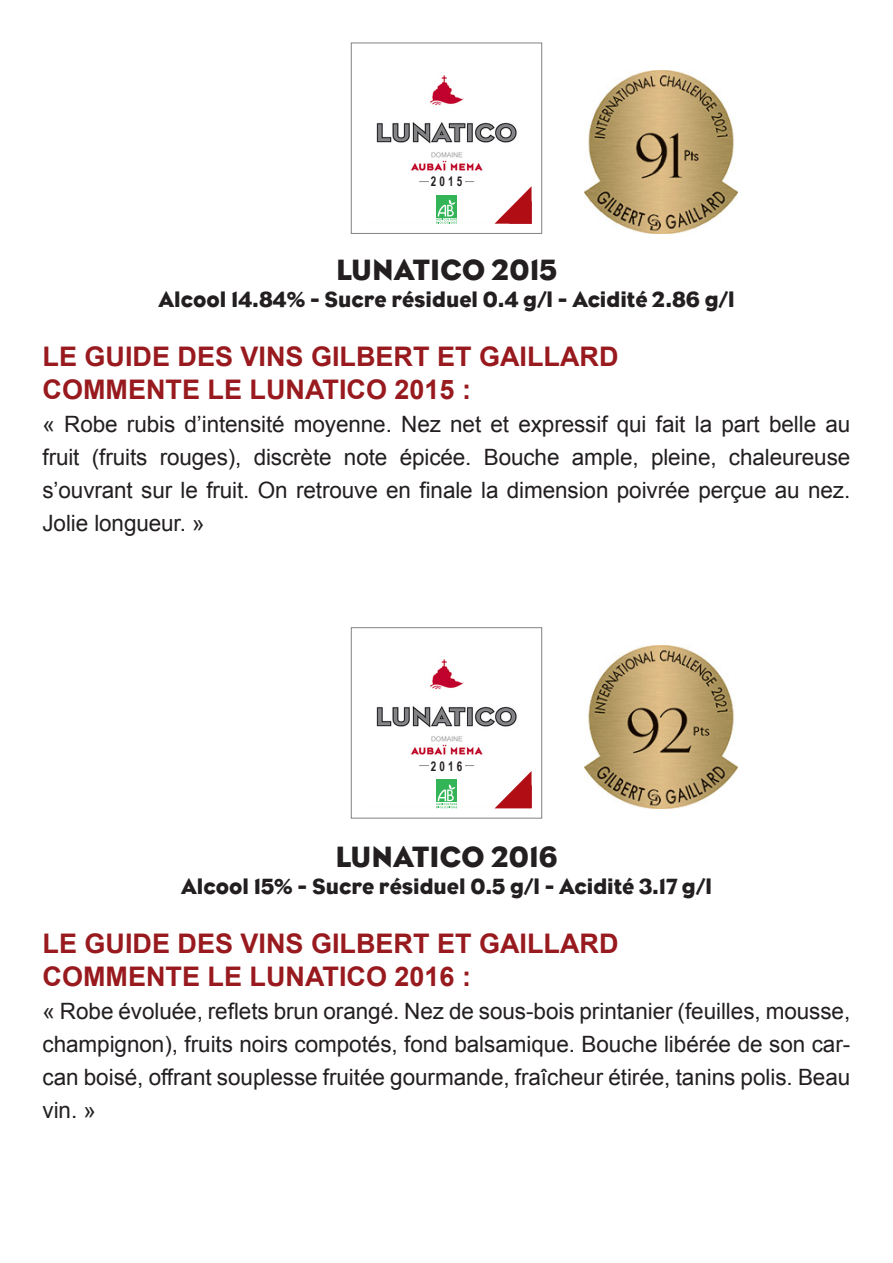
<style>
.page{position:relative;width:893px;height:1263px;background:#fff}
.page>*{position:absolute;margin:0;border:0;box-sizing:border-box;transform-origin:0 0}
.t1{font:30px "Eagle";color:#231f20}
.t2{font:700 27px/33px "Arial";color:#981a1e}
.t3{font:22.5px/33px "Arial";letter-spacing:-.005em;color:#231f20;text-align:justify}
.t4{font:22.5px "Eagle";color:#231f20}
.t5{font:700 13.35px "Arial Narrow";letter-spacing:.26em;color:#231f20;scale:.9 1}
.t6{font:700 8.85px "Arial Narrow";letter-spacing:.26em;color:#231f20;scale:.9 1}
</style>
<div class="page">
<div style="left:351px;top:43px;width:191px;height:191px;border:1px solid #808285"></div>
<img style="left:376px;top:75px;width:141px;height:146px">
<svg style="left:495px;top:186px;width:36px;height:38px"></svg>
<img style="left:584px;top:645px;width:153px;height:163px">
<img style="left:585px;top:71px;width:153px;height:163px">
<div style="left:436px;top:195px;width:21px;height:23px;background:#32b457"></div>
<svg style="left:436px;top:200px;width:21px;height:24px"></svg>
<div style="left:351px;top:627px;width:191px;height:192px;border:1px solid #808285"></div>
<img style="left:376px;top:659px;width:141px;height:146px">
<div style="left:436px;top:779px;width:21px;height:23px;background:#32b457"></div>
<svg style="left:436px;top:784px;width:21px;height:24px"></svg>
<div style="left:429px;top:761px;width:35px;height:17px;background:#fff"></div>
<svg style="left:495px;top:771px;width:36px;height:37px"></svg>
<div style="left:429px;top:176px;width:35px;height:18px;background:#fff"></div>
<p class="t5" style="left:431px;top:171px;width:36px">2015</p>
<p class="t6" style="left:435px;top:175px;width:25px">2020</p>
<p class="t1" style="left:336px;top:253px;width:222px">LUNATICO 2015</p>
<p class="t4" style="left:158px;top:287px;width:578px">Alcool 14.84% - Sucre résiduel 0.4 g/l - Acidité 2.86 g/l</p>
<p class="t2" style="left:43px;top:341px;width:578px">LE GUIDE DES VINS GILBERT ET GAILLARD<br>COMMENTE LE LUNATICO 2015 :</p>
<p class="t3" style="left:43px;top:408px;width:809px">« Robe rubis d’intensité moyenne. Nez net et expressif qui fait la part belle au fruit (fruits rouges), discrète note épicée. Bouche ample, pleine, chaleureuse s’ouvrant sur le fruit. On retrouve en finale la dimension poivrée perçue au nez.<br>Jolie longueur. »</p>
<p class="t5" style="left:431px;top:756px;width:36px">2016</p>
<p class="t6" style="left:435px;top:760px;width:25px">2020</p>
<p class="t1" style="left:335px;top:840px;width:224px">LUNATICO 2016</p>
<p class="t4" style="left:181px;top:873px;width:532px">Alcool 15% - Sucre résiduel 0.5 g/l - Acidité 3.17 g/l</p>
<p class="t2" style="left:43px;top:928px;width:578px">LE GUIDE DES VINS GILBERT ET GAILLARD<br>COMMENTE LE LUNATICO 2016 :</p>
<p class="t3" style="left:43px;top:995px;width:809px">« Robe évoluée, reflets brun orangé. Nez de sous-bois printanier (feuilles, mousse, champignon), fruits noirs compotés, fond balsamique. Bouche libérée de son car&shy;can boisé, offrant souplesse fruitée gourmande, fraîcheur étirée, tanins polis. Beau vin. »</p>
</div>
